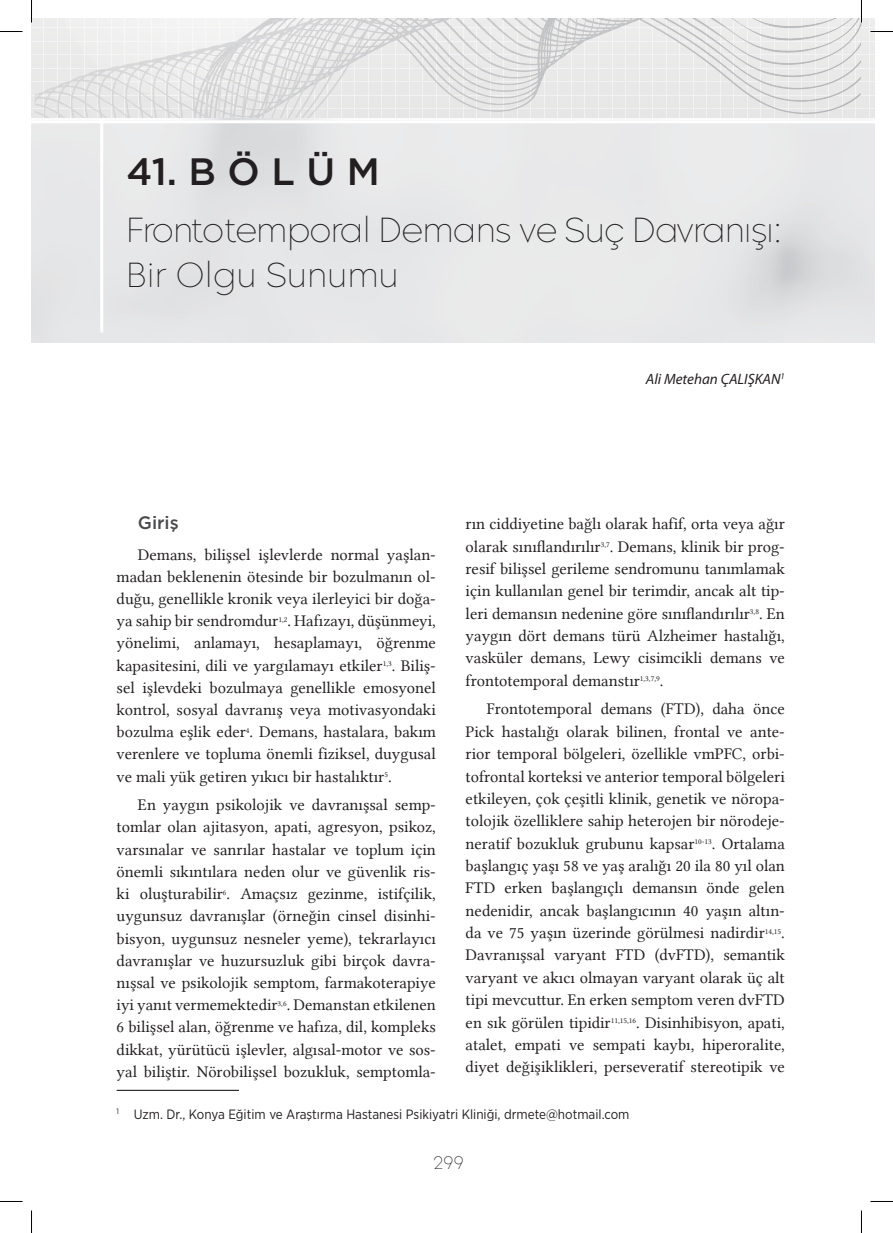
<style>
.page{position:relative;width:893px;height:1233px;background:#fff}
.page>*{position:absolute;margin:0;border:0;box-sizing:border-box;transform-origin:0 0}
.bölüm_alt_başlık{font:500 38.1px "Gotham";color:#231f20}
.ç_bölüm_giriş{font:100 34.5px/45px "Morn";letter-spacing:-.025em;color:#231f20}
._2__BAŞLIK{font:500 18px "Gotham";color:#494a4c}
.t1{font:100 18px "Morn";color:#231f20}
.duzyazi{font:16.5px/22.4px "Lin Libertine";color:#231f20;text-align:justify}
.YAZAR{font:italic 15px "Myriad Pro";color:#231f20}
.dipnot{font:13.5px "Gotham Narrow";color:#231f20}
</style>
<div class="page">
<img style="left:32px;top:19px;width:829px;height:99px">
<hr style="left:117px;top:1089px;width:122px;height:1px;background:#231f20">
<svg style="left:0;top:31px;width:22px;height:1px"></svg>
<svg style="left:870px;top:31px;width:22px;height:1px"></svg>
<svg style="left:0;top:1201px;width:22px;height:1px"></svg>
<svg style="left:870px;top:1201px;width:22px;height:1px"></svg>
<svg style="left:31px;top:0;width:1px;height:23px"></svg>
<svg style="left:31px;top:1210px;width:1px;height:22px"></svg>
<p class="bölüm_alt_başlık" style="left:126px;top:146px;width:254px">41. B Ö L Ü M</p>
<p class="ç_bölüm_giriş" style="left:126px;top:208px;width:656px">Frontotemporal Demans ve Suç Davranışı:<br>Bir Olgu Sunumu</p>
<p class="YAZAR" style="left:645px;top:371px;width:140px">Ali Metehan ÇALIŞKAN<sup>1</sup></p>
<p class="_2__BAŞLIK" style="left:138px;top:510px;width:42px">Giriş</p>
<p class="duzyazi" style="left:117px;top:543px;width:320px;text-indent:21px">Demans, bilişsel işlevlerde normal yaşlan&shy;madan beklenenin ötesinde bir bozulmanın ol&shy;duğu, genellikle kronik veya ilerleyici bir doğa&shy;ya sahip bir sendromdur<sup>1,2</sup>. Hafızayı, düşünmeyi, yönelimi, anlamayı, hesaplamayı, öğrenme kapasitesini, dili ve yargılamayı etkiler<sup>1,3</sup>. Biliş&shy;sel işlevdeki bozulmaya genellikle emosyonel kontrol, sosyal davranış veya motivasyondaki bozulma eşlik eder<sup>4</sup>. Demans, hastalara, bakım verenlere ve topluma önemli fiziksel, duygusal ve mali yük getiren yıkıcı bir hastalıktır<sup>5</sup>.</p>
<p class="duzyazi" style="left:117px;top:793px;width:320px;text-indent:21px">En yaygın psikolojik ve davranışsal semp&shy;tomlar olan ajitasyon, apati, agresyon, psikoz, varsınalar ve sanrılar hastalar ve toplum için önemli sıkıntılara neden olur ve güvenlik ris&shy;ki oluşturabilir<sup>6</sup>. Amaçsız gezinme, istifçilik, uygunsuz davranışlar (örneğin cinsel disinhi&shy;bisyon, uygunsuz nesneler yeme), tekrarlayıcı davranışlar ve huzursuzluk gibi birçok davra&shy;nışsal ve psikolojik semptom, farmakoterapiye iyi yanıt vermemektedir<sup>3,6</sup>. Demanstan etkilenen 6 bilişsel alan, öğrenme ve hafıza, dil, kompleks dikkat, yürütücü işlevler, algısal-motor ve sos&shy;yal biliştir. Nörobilişsel bozukluk, semptomla-</p>
<p class="duzyazi" style="left:465px;top:512px;width:320px">rın ciddiyetine bağlı olarak hafif, orta veya ağır olarak sınıflandırılır<sup>3,7</sup>. Demans, klinik bir prog&shy;resif bilişsel gerileme sendromunu tanımlamak için kullanılan genel bir terimdir, ancak alt tip&shy;leri demansın nedenine göre sınıflandırılır<sup>3,8</sup>. En yaygın dört demans türü Alzheimer hastalığı, vasküler demans, Lewy cisimcikli demans ve frontotemporal demanstır<sup>1,3,7,9</sup>.</p>
<p class="duzyazi" style="left:465px;top:697px;width:320px;text-indent:21px">Frontotemporal demans (FTD), daha önce Pick hastalığı olarak bilinen, frontal ve ante&shy;rior temporal bölgeleri, özellikle vmPFC, orbi&shy;tofrontal korteksi ve anterior temporal bölgeleri etkileyen, çok çeşitli klinik, genetik ve nöropa&shy;tolojik özelliklere sahip heterojen bir nörodeje&shy;neratif bozukluk grubunu kapsar<sup>10-13</sup>. Ortalama başlangıç yaşı 58 ve yaş aralığı 20 ila 80 yıl olan FTD erken başlangıçlı demansın önde gelen nedenidir, ancak başlangıcının 40 yaşın altın&shy;da ve 75 yaşın üzerinde görülmesi nadirdir<sup>14,15</sup>.<br>Davranışsal varyant FTD (dvFTD), semantik varyant ve akıcı olmayan varyant olarak üç alt tipi mevcuttur. En erken semptom veren dvFTD en sık görülen tipidir<sup>11,15,16</sup>. Disinhibisyon, apati, atalet, empati ve sempati kaybı, hiperoralite, diyet değişiklikleri, perseveratif stereotipik ve</p>
<p class="dipnot" style="left:117px;top:1105px;width:514px"><sup>1</sup> Uzm. Dr., Konya Eğitim ve Araştırma Hastanesi Psikiyatri Kliniği, drmete@hotmail.com</p>
<p class="t1" style="left:433px;top:1151px;width:32px">299</p>
</div>
